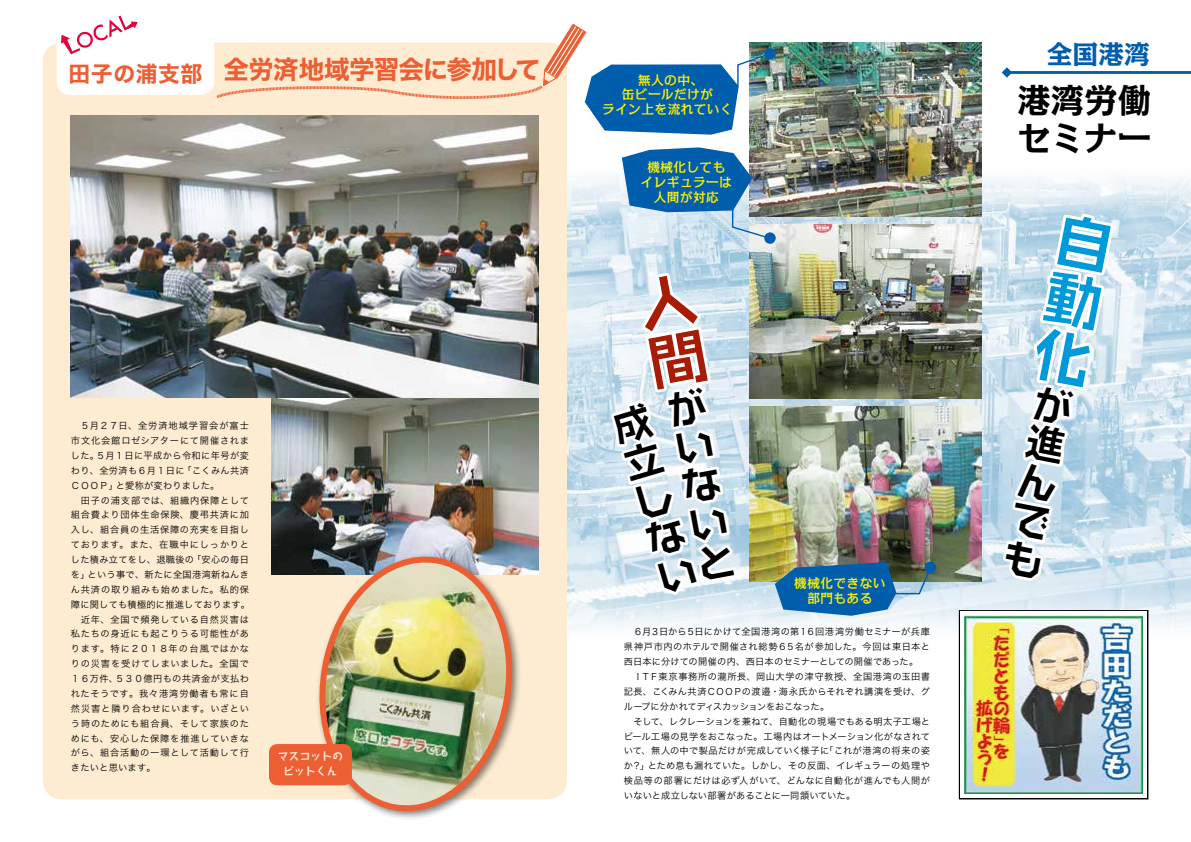
<style>
.page{position:relative;width:1191px;height:842px;background:#fff}
.page>*{position:absolute;margin:0;border:0;box-sizing:border-box;transform-origin:0 0}
.t1{font:38.3px/39.2px "NIS Z5 83 pv RKSJ H";color:#000;text-align:justify}
.t2{font:700 33.4px/37.9px "Kakumin Pro";color:#000}
.t3{font:700 25.8px "Kakumin Pro";color:#005ead}
.t4{font:25.5px "Hira Kaku Std N W7";letter-spacing:-.03em;color:#eb5f33}
.t5{font:21.8px "Hira Kaku Std N W7";letter-spacing:.025em;color:#eb5f33}
.t6{font:500 12.8px/14.9px "Kakumin Pro";letter-spacing:.025em;color:#fff100;text-align:center}
.t7{font:700 10.6px/14.2px "Taka Hand Std";letter-spacing:.025em;color:#feecd2;text-align:center}
.t8{font:9.2px/14.9px "Hira Kaku Std N W3";letter-spacing:.045em;color:#000}
.t9{font:9.2px/14.9px "Hira Kaku Std N W3";letter-spacing:.02em;color:#000}
</style>
<div class="page">
<div style="left:43px;top:43px;width:524px;height:756px;background:#feecd2;border-radius:20px"></div>
<img style="left:567px;top:163px;width:624px;height:466px">
<img style="left:749px;top:43px;width:232px;height:174px">
<img style="left:749px;top:225px;width:232px;height:174px">
<img style="left:749px;top:407px;width:232px;height:174px">
<svg style="left:956px;top:607px;width:195px;height:193px"></svg>
<div style="left:960px;top:611px;width:187px;height:187px;background:#fff"></div>
<img style="left:964px;top:616px;width:178px;height:178px">
<img style="left:71px;top:135px;width:468px;height:263px">
<img style="left:272px;top:399px;width:267px;height:175px">
<img style="left:306px;top:545px;width:219px;height:271px">
<div style="left:269px;top:744px;width:83px;height:41px;background:#eb5f33;border-radius:9px"></div>
<div style="left:924px;top:562px;width:12px;height:11px;background:#005ead;border-radius:50%"></div>
<svg style="left:775px;top:562px;width:157px;height:54px;background:#3f7eac"></svg>
<div style="left:764px;top:232px;width:11px;height:12px;background:#005ead;border-radius:50%"></div>
<div style="left:764px;top:48px;width:11px;height:12px;background:#005ead;border-radius:50%"></div>
<svg style="left:57px;top:16px;width:714px;height:119px"></svg>
<svg style="left:622px;top:147px;width:149px;height:93px;background:#6197c3"></svg>
<svg style="left:1001px;top:67px;width:10px;height:11px"></svg>
<hr style="left:1004px;top:71px;width:187px;height:3px;background:#005ead">
<svg style="left:607px;top:269px;width:134px;height:330px"></svg>
<svg style="left:999px;top:210px;width:118px;height:374px"></svg>
<h3 class="t5" style="left:69px;top:56px;width:135px">田子の浦支部</h3>
<h3 class="t4" style="left:223px;top:50px;width:319px">全労済地域学習会に参加して</h3>
<h3 class="t6" style="left:602px;top:71px;width:132px">無人の中、<br>缶ビールだけが<br>ライン上を流れていく</h3>
<h3 class="t6" style="left:641px;top:158px;width:93px">機械化してもイレギュラーは人間が対応</h3>
<h3 class="t3" style="left:1046px;top:34px;width:105px">全国港湾</h3>
<h2 class="t2" style="left:1017px;top:78px;width:135px">港湾労働セミナー</h2>
<p class="t8" style="left:71px;top:418px;width:181px">　５月２７日、全労済地域学習会が富士市文化会館ロゼシアターにて開催されました。５月１日に平成から令和に年号が変わり、全労済も６月１日に「こくみん共済<br>ＣＯＯＰ」と愛称が変わりました。<br>　田子の浦支部では、組織内保障として組合費より団体生命保険、慶弔共済に加入し、組合員の生活保障の充実を目指しております。また、在職中にしっかりとした積み立てをし、退職後の「安心の毎日を」という事で、新たに全国港湾新ねんきん共済の取り組みも始めました。私的保障に関しても積極的に推進しております。　近年、全国で頻発している自然災害は私たちの身近にも起こりうる可能性があります。特に２０１８年の台風ではかなりの災害を受けてしまいました。全国で<br>１６万件、５３０億円もの共済金が支払われたそうです。我々港湾労働者も常に自然災害と隣り合わせにいます。いざという時のためにも組合員、そして家族のためにも、安心した保障を推進していきながら、組合活動の一環として活動して行きたいと思います。</p>
<p class="t7" style="left:278px;top:748px;width:67px">マスコットのピットくん</p>
<h1 class="t1" style="left:664px;top:389px;width:22px;rotate:-10deg">がいないと</h1>
<h1 class="t1" style="left:1038px;top:380px;width:21px;rotate:11deg">が進んでも</h1>
<h3 class="t6" style="left:794px;top:574px;width:93px">機械化できない部門もある</h3>
<h1 class="t1" style="left:608px;top:408px;width:22px;rotate:-16deg">成立しない</h1>
<p class="t9" style="left:624px;top:624px;width:308px">　６月３日から５日にかけて全国港湾の第１６回港湾労働セミナーが兵庫県神戸市内のホテルで開催され総勢６５名が参加した。今回は東日本と西日本に分けての開催の内、西日本のセミナーとしての開催であった。<br>　ＩＴＦ東京事務所の瀧所長、岡山大学の津守教授、全国港湾の玉田書記長、こくみん共済ＣＯＯＰの渡邉・海永氏からそれぞれ講演を受け、グループに分かれてディスカッションをおこなった。<br>　そして、レクレーションを兼ねて、自動化の現場でもある明太子工場とビール工場の見学をおこなった。工場内はオートメーション化がなされていて、無人の中で製品だけが完成していく様子に「これが港湾の将来の姿か？」とため息も漏れていた。しかし、その反面、イレギュラーの処理や検品等の部署にだけは必ず人がいて、どんなに自動化が進んでも人間がいないと成立しない部署があることに一同頷いていた。</p>
</div>
